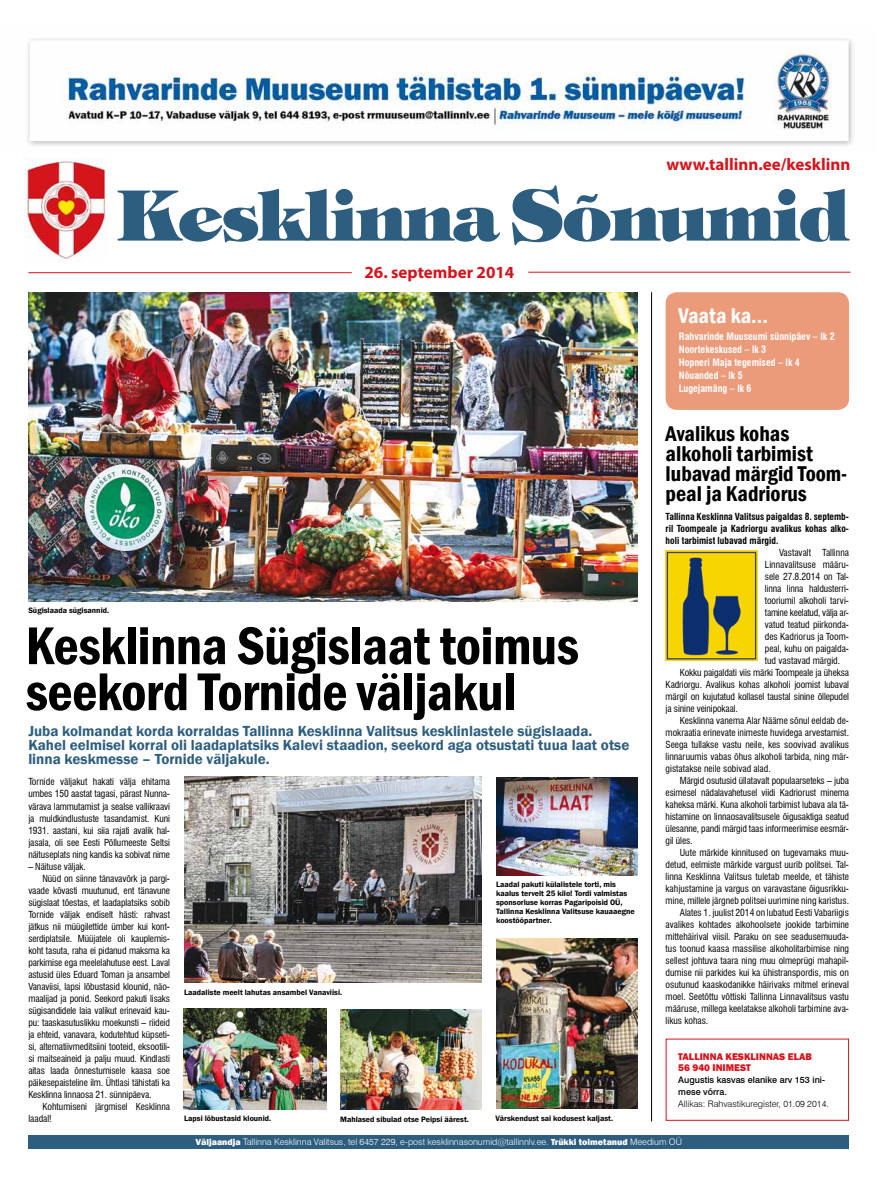
<style>
.page{position:relative;width:893px;height:1191px;background:#fff}
.page>*{position:absolute;margin:0;border:0;box-sizing:border-box;transform-origin:0 0}
.t1{font:800 70px "Tiffany IT Cby BT";letter-spacing:-.03em;color:#2e5e7f}
.t2{font:600 condensed 55px/46px "Franklin Gothic";letter-spacing:-.01em;color:#000}
.t3{font:600 condensed 22px/20px "Franklin Gothic";color:#000}
.t4{font:600 condensed 22px "Franklin Gothic";color:#fff}
.t5{font:700 17px "Myriad Pro";color:#d6141c}
.t6{font:600 15px/14px "Franklin Gothic";color:#2e5e7f}
.t7{font:700 condensed 10px/13px "Swiss 721 BT";color:#fff}
.t8{font:800 10px/11px "Franklin Gothic";color:#d6141c}
.t9{font:condensed 9.5px/12px "Swiss 721 BT";letter-spacing:-.01em;color:#000;text-align:justify}
.t10{font:700 condensed 9.5px/12px "Swiss 721 BT";color:#000;text-align:justify}
.t11{font:300 9px "Swiss 721 BT";color:#fff}
.t12{font:500 9px/12px "Swiss 721 BT";color:#000}
.t13{font:300 9px "Swiss 721 BT";color:#000}
.t14{font:600 8px/9px "Franklin Gothic";color:#000}
.s1{font-family:"Franklin Gothic";font-weight:800}
</style>
<div class="page">
<hr style="left:28px;top:272px;width:324px;height:1px;background:#d6141c">
<hr style="left:528px;top:272px;width:322px;height:1px;background:#d6141c">
<hr style="left:651px;top:292px;width:1px;height:829px;background:#000">
<img style="left:28px;top:292px;width:610px;height:310px">
<img style="left:184px;top:776px;width:298px;height:206px">
<img style="left:184px;top:1008px;width:142px;height:101px">
<img style="left:496px;top:938px;width:142px;height:170px">
<img style="left:24px;top:158px;width:82px;height:103px">
<div style="left:28px;top:1134px;width:821px;height:14px;background:#2e5e7f"></div>
<div style="left:666px;top:292px;width:183px;height:118px;background:#eb9a7a;border-radius:11px"></div>
<img style="left:27px;top:39px;width:826px;height:107px">
<img style="left:496px;top:777px;width:142px;height:98px">
<img style="left:666px;top:551px;width:91px;height:109px">
<img style="left:340px;top:1009px;width:142px;height:100px">
<h3 class="t5" style="left:666px;top:153px;width:186px">www.tallinn.ee/kesklinn</h3>
<h1 class="t1" style="left:117px;top:173px;width:734px">Kesklinna Sõnumid</h1>
<p class="t14" style="left:28px;top:605px;width:82px">Sügislaada sügisannid.</p>
<h3 class="t5" style="left:364px;top:261px;width:151px">26. september 2014</h3>
<h2 class="t2" style="left:26px;top:622px;width:555px">Kesklinna Sügislaat toimus seekord Tornide väljakul</h2>
<h3 class="t6" style="left:28px;top:724px;width:603px">Juba kolmandat korda korraldas Tallinna Kesklinna Valitsus kesklinlastele sügislaada.<br>Kahel eelmisel korral oli laadaplatsiks Kalevi staadion, seekord aga otsustati tuua laat otse linna keskmesse – Tornide väljakule.</h3>
<p class="t9" style="left:28px;top:776px;width:143px">Tornide väljakut hakati välja ehitama umbes 150 aastat tagasi, pärast Nunna&shy;värava lammutamist ja sealse vallikraavi ja muldkindlustuste tasandamist. Kuni 1931. aastani, kui siia rajati avalik hal&shy;jasala, oli see Eesti Põllumeeste Seltsi näituseplats ning kandis ka sobivat nime</p>
<p class="t9" style="left:28px;top:860px;width:59px">– Näituse väljak.</p>
<p class="t9" style="left:43px;top:872px;width:129px">Nüüd on siinne tänavavõrk ja pargi-</p>
<p class="t9" style="left:28px;top:884px;width:143px">vaade kõvasti muutunud, ent tänavune</p>
<p class="t9" style="left:28px;top:896px;width:143px">sügislaat tõestas, et laadaplatsiks sobib</p>
<p class="t9" style="left:28px;top:908px;width:143px">Tornide väljak endiselt hästi: rahvast</p>
<p class="t9" style="left:28px;top:920px;width:143px">jätkus nii müügilettide ümber kui kont-</p>
<p class="t9" style="left:28px;top:932px;width:143px">serdiplatsile. Müüjatele oli kauplemis-</p>
<p class="t9" style="left:28px;top:944px;width:143px">koht tasuta, raha ei pidanud maksma ka</p>
<p class="t9" style="left:28px;top:956px;width:143px">parkimise ega meelelahutuse eest. Laval</p>
<p class="t9" style="left:28px;top:968px;width:143px">astusid üles Eduard Toman ja ansambel</p>
<p class="t9" style="left:28px;top:980px;width:143px">Vanaviisi, lapsi lõbustasid klounid, näo-</p>
<p class="t9" style="left:28px;top:992px;width:143px">maalijad ja ponid. Seekord pakuti lisaks</p>
<p class="t9" style="left:28px;top:1004px;width:143px">sügisandidele laia valikut erinevaid kau-</p>
<p class="t9" style="left:28px;top:1016px;width:143px">pu: taaskasutuslikku moekunsti – riideid</p>
<p class="t9" style="left:28px;top:1028px;width:143px">ja ehteid, vanavara, kodutehtud küpseti-</p>
<p class="t9" style="left:28px;top:1040px;width:143px">si, alternatiivmeditsiini tooteid, eksootili-</p>
<p class="t9" style="left:28px;top:1052px;width:143px">si maitseaineid ja palju muud. Kindlasti</p>
<p class="t9" style="left:28px;top:1064px;width:143px">aitas laada õnnestumisele kaasa soe</p>
<p class="t9" style="left:28px;top:1076px;width:143px">päikesepaisteline ilm. Ühtlasi tähistati ka</p>
<p class="t9" style="left:28px;top:1088px;width:125px">Kesklinna linnaosa 21. sünnipäeva.</p>
<p class="t9" style="left:43px;top:1100px;width:129px">Kohtumiseni järgmisel Kesklinna</p>
<p class="t9" style="left:28px;top:1112px;width:25px">laadal!</p>
<p class="t14" style="left:184px;top:987px;width:159px">Laadaliste meelt lahutas ansambel Vanaviisi.</p>
<p class="t14" style="left:496px;top:880px;width:140px">Laadal pakuti külalistele torti, mis kaalus tervelt 25 kilo! Tordi valmistas sponsorluse korras Pagaripoisid OÜ, Tallinna Kesklinna Valitsuse kauaaegne koostööpartner.</p>
<p class="t14" style="left:184px;top:1114px;width:88px">Lapsi lõbustasid klounid.</p>
<p class="t14" style="left:340px;top:1114px;width:130px">Mahlased sibulad otse Peipsi äärest.</p>
<p class="t14" style="left:495px;top:1114px;width:119px">Värskendust sai kodusest kaljast.</p>
<h3 class="t4" style="left:678px;top:300px;width:91px">Vaata ka...</h3>
<p class="t7" style="left:679px;top:329px;width:157px">Rahvarinde Muuseumi sünnipäev – lk 2<br>Noortekeskused – lk 3<br>Hopneri Maja tegemised – lk 4<br>Nõuanded – lk 5<br>Lugejamäng – lk 6</p>
<h3 class="t3" style="left:666px;top:423px;width:183px">Avalikus kohas alkoholi tarbimist lubavad märgid Toom&shy;peal ja Kadriorus</h3>
<p class="t10" style="left:666px;top:510px;width:185px">Tallinna Kesklinna Valitsus paigaldas 8. septemb&shy;ril Toompeale ja Kadriorgu avalikus kohas alko&shy;holi tarbimist lubavad märgid.</p>
<p class="t9" style="left:779px;top:546px;width:72px">Vastavalt Tallinna</p>
<p class="t9" style="left:765px;top:558px;width:86px">Linnavalitsuse määru-</p>
<p class="t9" style="left:765px;top:570px;width:86px">sele 27.8.2014 on Tal-</p>
<p class="t9" style="left:765px;top:582px;width:86px">linna linna haldusterri-</p>
<p class="t9" style="left:765px;top:594px;width:86px">tooriumil alkoholi tarvi-</p>
<p class="t9" style="left:765px;top:606px;width:86px">tamine keelatud, välja ar-</p>
<p class="t9" style="left:765px;top:618px;width:86px">vatud teatud piirkonda-</p>
<p class="t9" style="left:765px;top:630px;width:86px">des Kadriorus ja Toom-</p>
<p class="t9" style="left:765px;top:642px;width:86px">peal, kuhu on paigalda-</p>
<p class="t9" style="left:765px;top:654px;width:77px">tud vastavad märgid.</p>
<p class="t9" style="left:680px;top:666px;width:171px">Kokku paigaldati viis märki Toompeale ja üheksa</p>
<p class="t9" style="left:666px;top:678px;width:185px">Kadriorgu. Avalikus kohas alkoholi joomist lubaval</p>
<p class="t9" style="left:666px;top:690px;width:185px">märgil on kujutatud kollasel taustal sinine õllepudel</p>
<p class="t9" style="left:666px;top:702px;width:74px">ja sinine veinipokaal.</p>
<p class="t9" style="left:680px;top:714px;width:171px">Kesklinna vanema Alar Nääme sõnul eeldab de-</p>
<p class="t9" style="left:666px;top:726px;width:185px">mokraatia erinevate inimeste huvidega arvestamist.</p>
<p class="t9" style="left:666px;top:738px;width:185px">Seega tullakse vastu neile, kes soovivad avalikus</p>
<p class="t9" style="left:666px;top:750px;width:185px">linnaruumis vabas õhus alkoholi tarbida, ning mär-</p>
<p class="t9" style="left:666px;top:762px;width:107px">gistatakse neile sobivad alad.</p>
<p class="t9" style="left:680px;top:774px;width:171px">Märgid osutusid üllatavalt populaarseteks – juba</p>
<p class="t9" style="left:666px;top:786px;width:185px">esimesel nädalavahetusel viidi Kadriorust minema</p>
<p class="t9" style="left:666px;top:798px;width:185px">kaheksa märki. Kuna alkoholi tarbimist lubava ala tä-</p>
<p class="t9" style="left:666px;top:810px;width:185px">histamine on linnaosavalitsusele õigusaktiga seatud</p>
<p class="t9" style="left:666px;top:822px;width:185px">ülesanne, pandi märgid taas informeerimise eesmär-</p>
<p class="t9" style="left:666px;top:834px;width:28px">gil üles.</p>
<p class="t9" style="left:680px;top:846px;width:171px">Uute märkide kinnitused on tugevamaks muu-</p>
<p class="t9" style="left:666px;top:858px;width:185px">detud, eelmiste märkide vargust uurib politsei. Tal-</p>
<p class="t9" style="left:666px;top:870px;width:185px">linna Kesklinna Valitsus tuletab meelde, et tähiste</p>
<p class="t9" style="left:666px;top:882px;width:185px">kahjustamine ja vargus on varavastane õigusrikku-</p>
<p class="t9" style="left:666px;top:894px;width:185px">mine, millele järgneb politsei uurimine ning karistus.</p>
<p class="t9" style="left:680px;top:906px;width:171px">Alates 1. juulist 2014 on lubatud Eesti Vabariigis</p>
<p class="t9" style="left:666px;top:918px;width:185px">avalikes kohtades alkohoolsete jookide tarbimine</p>
<p class="t9" style="left:666px;top:930px;width:185px">mittehäirival viisil. Paraku on see seadusemuuda-</p>
<p class="t9" style="left:666px;top:942px;width:185px">tus toonud kaasa massilise alkoholitarbimise ning</p>
<p class="t9" style="left:666px;top:954px;width:185px">sellest johtuva taara ning muu olmeprügi mahapil-</p>
<p class="t9" style="left:666px;top:966px;width:185px">dumise nii parkides kui ka ühistranspordis, mis on</p>
<p class="t9" style="left:666px;top:978px;width:185px">osutunud kaaskodanikke häirivaks mitmel erineval</p>
<p class="t9" style="left:666px;top:990px;width:185px">moel. Seetõttu võttiski Tallinna Linnavalitsus vastu</p>
<p class="t9" style="left:666px;top:1002px;width:185px">määruse, millega keelatakse alkoholi tarbimine ava-</p>
<p class="t9" style="left:666px;top:1014px;width:44px">likus kohas.</p>
<p class="t8" style="left:678px;top:1050px;width:135px">TALLINNA KESKLINNAS ELAB<br>56 940 INIMEST</p>
<p class="t12" style="left:678px;top:1073px;width:148px">Augustis kasvas elanike arv 153 ini&shy;mese võrra.</p>
<p class="t13" style="left:678px;top:1098px;width:152px">Allikas: Rahvastikuregister, 01.09 2014.</p>
<p class="t11" style="left:195px;top:1136px;width:488px"><span class="s1">VÄLJAANDJA</span> Tallinna Kesklinna Valitsus, tel 6457 229, e-post kesklinnasonumid@tallinnlv.ee. <span class="s1">TRÜKKI TOIMETANUD</span> Meedium OÜ</p>
</div>
